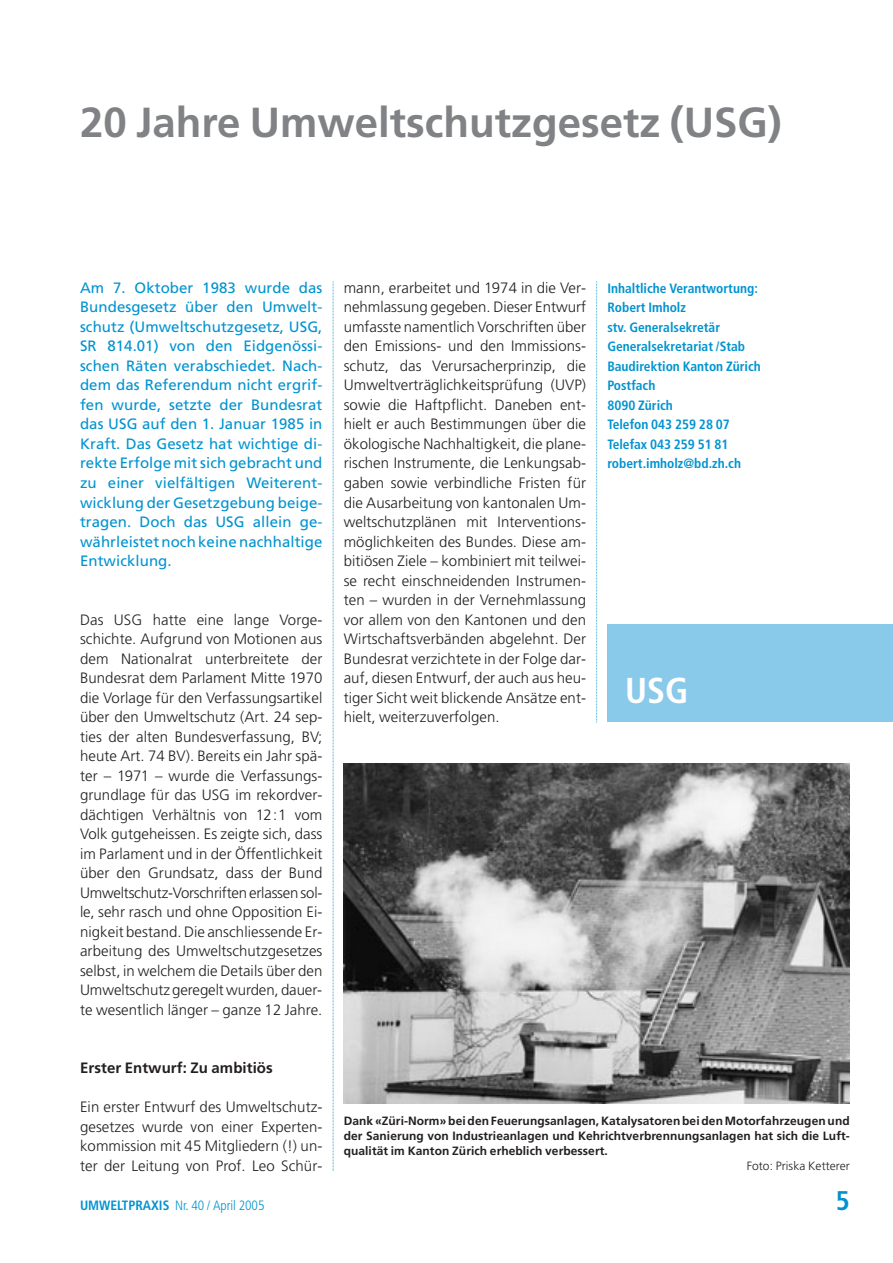
<style>
.page{position:relative;width:893px;height:1263px;background:#fff}
.page>*{position:absolute;margin:0;border:0;box-sizing:border-box;transform-origin:0 0}
.t1{font:700 42px "Frutiger";color:#808285}
.t2{font:700 condensed 36px "Frutiger";color:#fff}
.t3{font:700 condensed 27px "Frutiger";color:#0093d0}
.t4{font:300 15px/19.5px "Frutiger";letter-spacing:.005em;color:#231f20;text-align:justify}
.t5{font:15px/19.5px "Frutiger";letter-spacing:.005em;color:#0093d0;text-align:justify}
.t6{font:700 15px "Frutiger";letter-spacing:.005em;color:#231f20}
.t7{font:700 condensed 13.5px/19.5px "Frutiger";color:#0093d0}
.t8{font:300 condensed 13.5px "Frutiger";color:#0093d0}
.t9{font:700 12px/15px "Frutiger";letter-spacing:.005em;color:#231f20;text-align:justify}
.t10{font:300 12px "Frutiger";letter-spacing:.005em;color:#231f20}
.s1{font-weight:700}
</style>
<div class="page">
<svg style="left:332px;top:281px;width:561px;height:890px"></svg>
<h1 class="t1" style="left:80px;top:105px;width:703px">20 Jahre Umweltschutzgesetz (USG)</h1>
<p class="t5" style="left:80px;top:279px;width:244px">Am 7. Oktober 1983 wurde das Bundesgesetz über den Umwelt&shy;schutz (Umweltschutzgesetz, USG, SR 814.01) von den Eidgenössi&shy;schen Räten verabschiedet. Nach&shy;dem das Referendum nicht ergrif&shy;fen wurde, setzte der Bundesrat das USG auf den 1. Januar 1985 in Kraft. Das Gesetz hat wichtige di&shy;rekte Erfolge mit sich gebracht und zu einer vielfältigen Weiterent&shy;wicklung der Gesetzgebung beige&shy;tragen. Doch das USG allein ge&shy;währleistet noch keine nachhaltige Entwicklung.</p>
<p class="t4" style="left:80px;top:611px;width:244px">Das USG hatte eine lange Vorge&shy;schichte. Aufgrund von Motionen aus dem Nationalrat unterbreitete der Bundesrat dem Parlament Mitte 1970 die Vorlage für den Verfassungsartikel über den Umweltschutz (Art. 24 sep&shy;ties der alten Bundesverfassung, BV; heute Art. 74 BV). Bereits ein Jahr spä&shy;ter – 1971 – wurde die Verfassungs&shy;grundlage für das USG im rekordver&shy;dächtigen Verhältnis von 12:1 vom Volk gutgeheissen. Es zeigte sich, dass im Parlament und in der Öffentlichkeit über den Grundsatz, dass der Bund Umweltschutz-Vorschriften erlassen sol&shy;le, sehr rasch und ohne Opposition Ei&shy;nigkeit bestand. Die anschliessende Er&shy;arbeitung des Umweltschutzgesetzes selbst, in welchem die Details über den Umweltschutz geregelt wurden, dauer&shy;te wesentlich länger – ganze 12 Jahre.</p>
<p class="t6" style="left:80px;top:1062px;width:194px">Erster Entwurf: Zu ambitiös</p>
<p class="t4" style="left:80px;top:1098px;width:244px">Ein erster Entwurf des Umweltschutz&shy;gesetzes wurde von einer Experten&shy;kommission mit 45 Mitgliedern (!) un&shy;ter der Leitung von Prof. Leo Schür-</p>
<p class="t4" style="left:344px;top:279px;width:244px">mann, erarbeitet und 1974 in die Ver&shy;nehmlassung gegeben. Dieser Entwurf umfasste namentlich Vorschriften über den Emissions- und den Immissions&shy;schutz, das Verursacherprinzip, die Umweltverträglichkeitsprüfung (UVP) sowie die Haftpflicht. Daneben ent&shy;hielt er auch Bestimmungen über die ökologische Nachhaltigkeit, die plane&shy;rischen Instrumente, die Lenkungsab&shy;gaben sowie verbindliche Fristen für die Ausarbeitung von kantonalen Um&shy;weltschutzplänen mit Interventions&shy;möglichkeiten des Bundes. Diese am&shy;bitiösen Ziele – kombiniert mit teilwei&shy;se recht einschneidenden Instrumen&shy;ten – wurden in der Vernehmlassung vor allem von den Kantonen und den Wirtschaftsverbänden abgelehnt. Der Bundesrat verzichtete in der Folge dar&shy;auf, diesen Entwurf, der auch aus heu&shy;tiger Sicht weit blickende Ansätze ent&shy;hielt, weiterzuverfolgen.</p>
<p class="t7" style="left:607px;top:280px;width:155px">Inhaltliche Verantwortung:<br>Robert Imholz<br>stv. Generalsekretär<br>Generalsekretariat /Stab<br>Baudirektion Kanton Zürich<br>Postfach<br>8090 Zürich<br>Telefon 043 259 28 07<br>Telefax 043 259 51 81 robert.imholz@bd.zh.ch</p>
<h2 class="t2" style="left:625px;top:675px;width:65px">USG</h2>
<p class="t9" style="left:344px;top:1115px;width:508px">Dank «Züri-Norm» bei den Feuerungsanlagen, Katalysatoren bei den Motorfahrzeugen und der Sanierung von Industrieanlagen und Kehrichtverbrennungsanlagen hat sich die Luft&shy;qualität im Kanton Zürich erheblich verbessert.</p>
<p class="t10" style="left:747px;top:1161px;width:104px">Foto: Priska Ketterer</p>
<p class="t8" style="left:80px;top:1199px;width:186px"><span class="s1">UMWELTPRAXIS</span> Nr. 40 / April 2005</p>
<h3 class="t3" style="left:836px;top:1189px;width:16px">5</h3>
</div>
